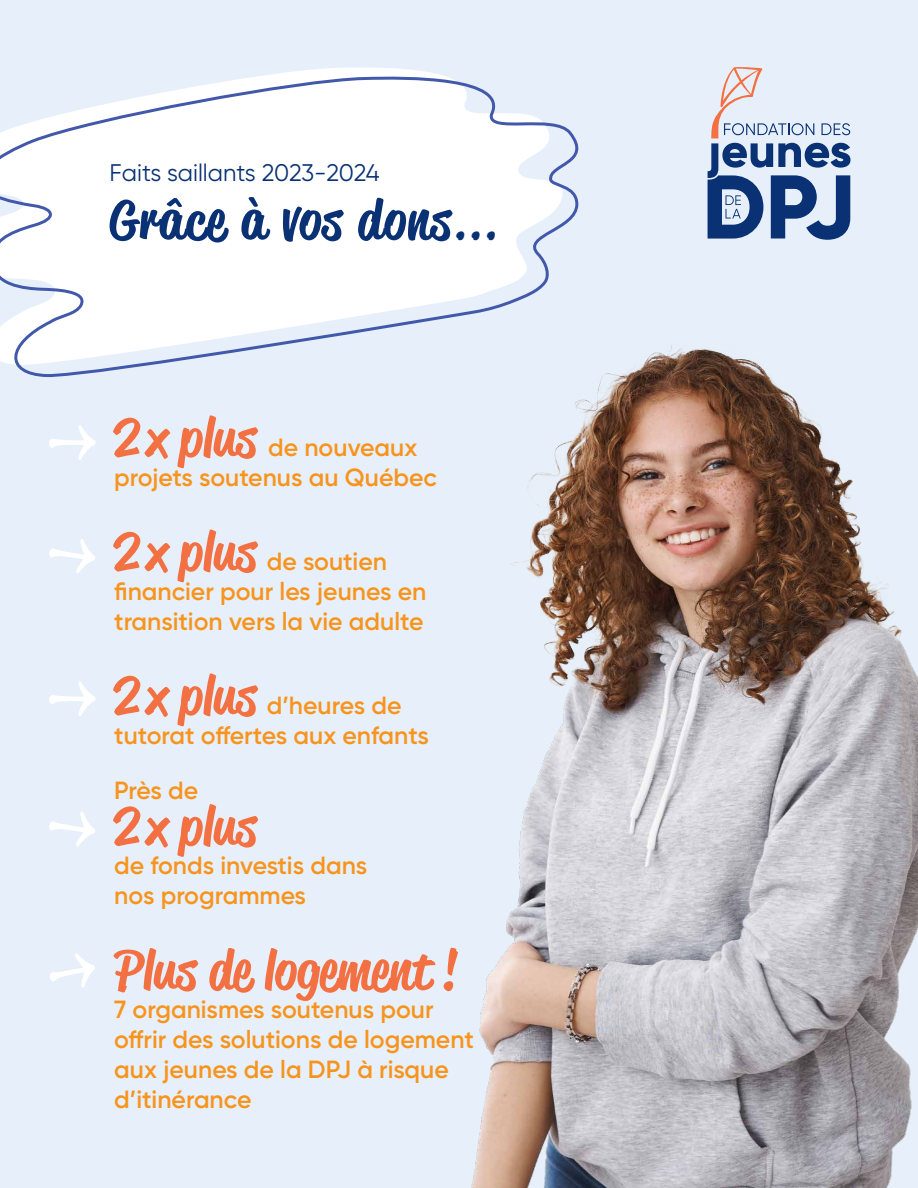
<style>
.page{position:relative;width:918px;height:1188px;background:#e7f0fa}
.page>*{position:absolute;margin:0;border:0;box-sizing:border-box;transform-origin:0 0}
.t1{font:500 54px "Reklame Script";color:#f37043}
.t2{font:500 54px "Reklame Script";letter-spacing:.03em;color:#093174}
.t3{font:600 24.9px/29.8px "Gilroy";color:#f7941e}
.t4{font:24px "Gilroy";letter-spacing:-.005em;color:#093174}
.s1{font-size:45px}
.s2{font-family:"Reklame Script";font-weight:500;font-size:54px;color:#f37043}
</style>
<div class="page">
<svg style="left:278px;top:67px;width:157px;height:7px"></svg>
<svg style="left:0;top:74px;width:579px;height:303px"></svg>
<svg style="left:708px;top:67px;width:142px;height:173px"></svg>
<img style="left:404px;top:335px;width:514px;height:853px">
<svg style="left:49px;top:425px;width:46px;height:35px"></svg>
<svg style="left:49px;top:681px;width:46px;height:35px"></svg>
<svg style="left:50px;top:953px;width:45px;height:34px"></svg>
<svg style="left:49px;top:539px;width:46px;height:34px"></svg>
<svg style="left:49px;top:812px;width:46px;height:34px"></svg>
<p class="t4" style="left:110px;top:158px;width:272px">Faits saillants 2023-2024</p>
<h1 class="t2" style="left:110px;top:183px;width:389px">Grâce à vos dons<span class="s1">...</span></h1>
<p class="t3" style="left:114px;top:432px;width:324px"><span class="s2">2 x plus</span> de nouveaux projets soutenus au Québec</p>
<p class="t3" style="left:114px;top:546px;width:314px"><span class="s2">2 x plus</span> de soutien financier pour les jeunes en transition vers la vie adulte</p>
<p class="t3" style="left:114px;top:690px;width:316px"><span class="s2">2 x plus</span> d’heures de tutorat offertes aux enfants</p>
<p class="t3" style="left:114px;top:775px;width:86px">Près de</p>
<h1 class="t1" style="left:114px;top:789px;width:143px">2 x plus</h1>
<p class="t3" style="left:114px;top:851px;width:255px">de fonds investis dans nos programmes</p>
<h1 class="t1" style="left:114px;top:933px;width:345px">Plus de logement!</h1>
<p class="t3" style="left:114px;top:994px;width:361px">7 organismes soutenus pour offrir des solutions de logement aux jeunes de la DPJ à risque d’itinérance</p>
</div>
